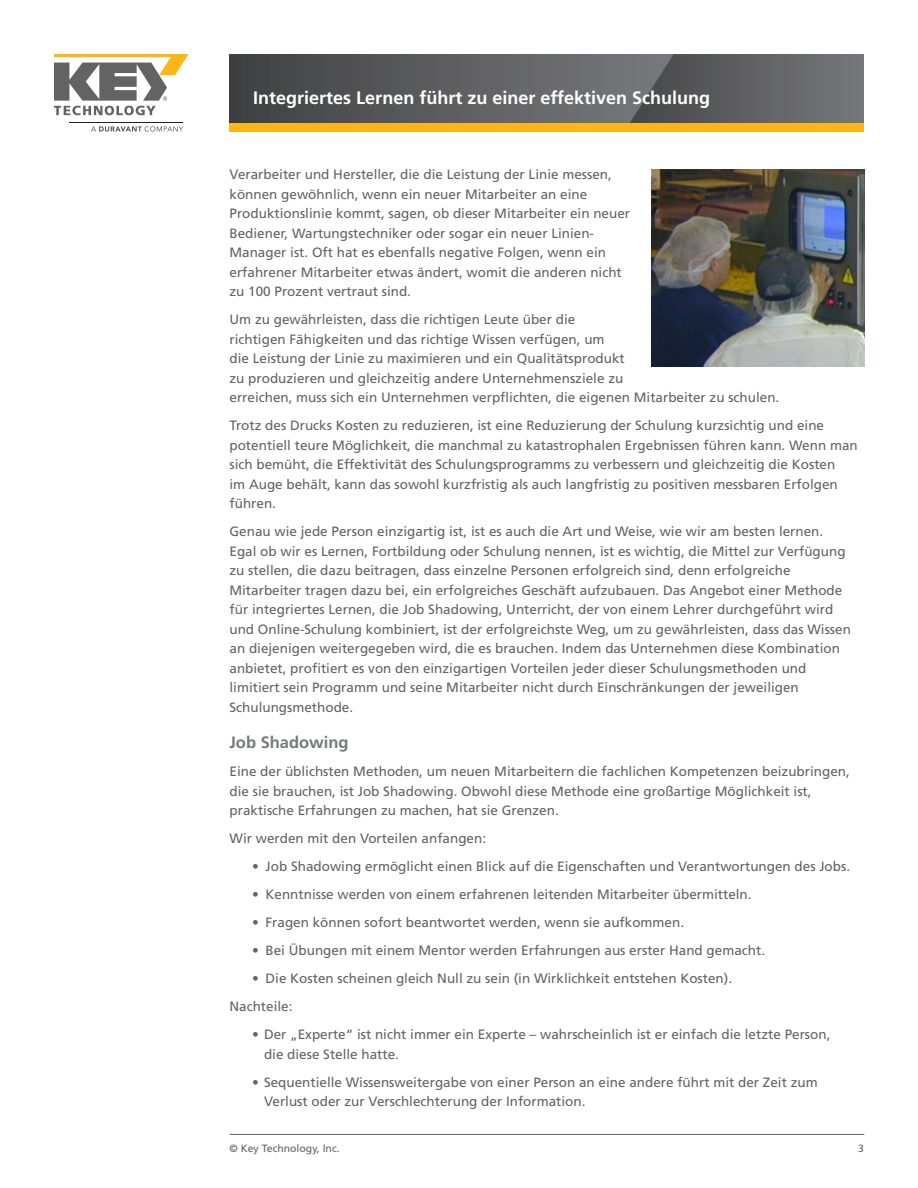
<style>
.page{position:relative;width:918px;height:1188px;background:#fff}
.page>*{position:absolute;margin:0;border:0;box-sizing:border-box;transform-origin:0 0}
.Document_Title__Head{font:700 18px "Frutiger LT Std";color:#fff}
.Main_Body_Text{font:700 16.5px "Frutiger LT Std";color:#76787b}
.Main_Body_Text-2{font:13.5px/19.5px "Frutiger LT Std";color:#636366}
.t1{font:10.5px "Frutiger LT Std";color:#636366}
</style>
<div class="page">
<hr style="left:230px;top:1134px;width:634px;height:1px;background:#636366">
<svg style="left:230px;top:54px;width:400px;height:69px;background:#5a5a5c"></svg>
<svg style="left:630px;top:54px;width:234px;height:69px;background:#626366"></svg>
<div style="left:230px;top:123px;width:634px;height:9px;background:#fcb615"></div>
<svg style="left:54px;top:54px;width:135px;height:61px"></svg>
<svg style="left:91px;top:126px;width:92px;height:6px"></svg>
<hr style="left:69px;top:122px;width:114px;height:1px;background:#231f20">
<img style="left:651px;top:170px;width:213px;height:197px">
<p class="Document_Title__Head" style="left:253px;top:87px;width:459px">Integriertes Lernen führt zu einer effektiven Schulung</p>
<p class="Main_Body_Text-2" style="left:230px;top:165px;width:402px">Verarbeiter und Hersteller, die die Leistung der Linie messen, können gewöhnlich, wenn ein neuer Mitarbeiter an eine Produktionslinie kommt, sagen, ob dieser Mitarbeiter ein neuer Bediener, Wartungstechniker oder sogar ein neuer Linien-Manager ist. Oft hat es ebenfalls negative Folgen, wenn ein erfahrener Mitarbeiter etwas ändert, womit die anderen nicht zu 100 Prozent vertraut sind.</p>
<p class="Main_Body_Text-2" style="left:230px;top:310px;width:551px">Um zu gewährleisten, dass die richtigen Leute über die<br>richtigen Fähigkeiten und das richtige Wissen verfügen, um<br>die Leistung der Linie zu maximieren und ein Qualitätsprodukt<br>zu produzieren und gleichzeitig andere Unternehmensziele zu<br>erreichen, muss sich ein Unternehmen verpflichten, die eigenen Mitarbeiter zu schulen.</p>
<p class="Main_Body_Text-2" style="left:230px;top:416px;width:630px">Trotz des Drucks Kosten zu reduzieren, ist eine Reduzierung der Schulung kurzsichtig und eine potentiell teure Möglichkeit, die manchmal zu katastrophalen Ergebnissen führen kann. Wenn man sich bemüht, die Effektivität des Schulungsprogramms zu verbessern und gleichzeitig die Kosten<br>im Auge behält, kann das sowohl kurzfristig als auch langfristig zu positiven messbaren Erfolgen führen.</p>
<p class="Main_Body_Text-2" style="left:230px;top:522px;width:623px">Genau wie jede Person einzigartig ist, ist es auch die Art und Weise, wie wir am besten lernen.<br>Egal ob wir es Lernen, Fortbildung oder Schulung nennen, ist es wichtig, die Mittel zur Verfügung zu stellen, die dazu beitragen, dass einzelne Personen erfolgreich sind, denn erfolgreiche Mitarbeiter tragen dazu bei, ein erfolgreiches Geschäft aufzubauen. Das Angebot einer Methode für integriertes Lernen, die Job Shadowing, Unterricht, der von einem Lehrer durchgeführt wird und Online-Schulung kombiniert, ist der erfolgreichste Weg, um zu gewährleisten, dass das Wissen an diejenigen weitergegeben wird, die es brauchen. Indem das Unternehmen diese Kombination anbietet, profitiert es von den einzigartigen Vorteilen jeder dieser Schulungsmethoden und limitiert sein Programm und seine Mitarbeiter nicht durch Einschränkungen der jeweiligen Schulungsmethode.</p>
<p class="Main_Body_Text" style="left:230px;top:733px;width:121px">Job Shadowing</p>
<p class="Main_Body_Text-2" style="left:230px;top:762px;width:622px">Eine der üblichsten Methoden, um neuen Mitarbeitern die fachlichen Kompetenzen beizubringen, die sie brauchen, ist Job Shadowing. Obwohl diese Methode eine großartige Möglichkeit ist, praktische Erfahrungen zu machen, hat sie Grenzen.</p>
<p class="Main_Body_Text-2" style="left:230px;top:829px;width:258px">Wir werden mit den Vorteilen anfangen:</p>
<p class="Main_Body_Text-2" style="left:252px;top:857px;width:600px">• Job Shadowing ermöglicht einen Blick auf die Eigenschaften und Verantwortungen des Jobs.</p>
<p class="Main_Body_Text-2" style="left:252px;top:885px;width:501px">• Kenntnisse werden von einem erfahrenen leitenden Mitarbeiter übermitteln.</p>
<p class="Main_Body_Text-2" style="left:252px;top:913px;width:434px">• Fragen können sofort beantwortet werden, wenn sie aufkommen.</p>
<p class="Main_Body_Text-2" style="left:252px;top:941px;width:515px">• Bei Übungen mit einem Mentor werden Erfahrungen aus erster Hand gemacht.</p>
<p class="Main_Body_Text-2" style="left:252px;top:969px;width:482px">• Die Kosten scheinen gleich Null zu sein (in Wirklichkeit entstehen Kosten).</p>
<p class="Main_Body_Text-2" style="left:230px;top:997px;width:65px">Nachteile:</p>
<p class="Main_Body_Text-2" style="left:264px;top:1025px;width:568px;text-indent:-12px">• Der „Experte“ ist nicht immer ein Experte – wahrscheinlich ist er einfach die letzte Person, die diese Stelle hatte.</p>
<p class="Main_Body_Text-2" style="left:264px;top:1073px;width:555px;text-indent:-12px">• Sequentielle Wissensweitergabe von einer Person an eine andere führt mit der Zeit zum<br>Verlust oder zur Verschlechterung der Information.</p>
<p class="t1" style="left:230px;top:1142px;width:112px">© Key Technology, Inc.</p>
<p class="t1" style="left:858px;top:1142px;width:7px">3</p>
</div>
